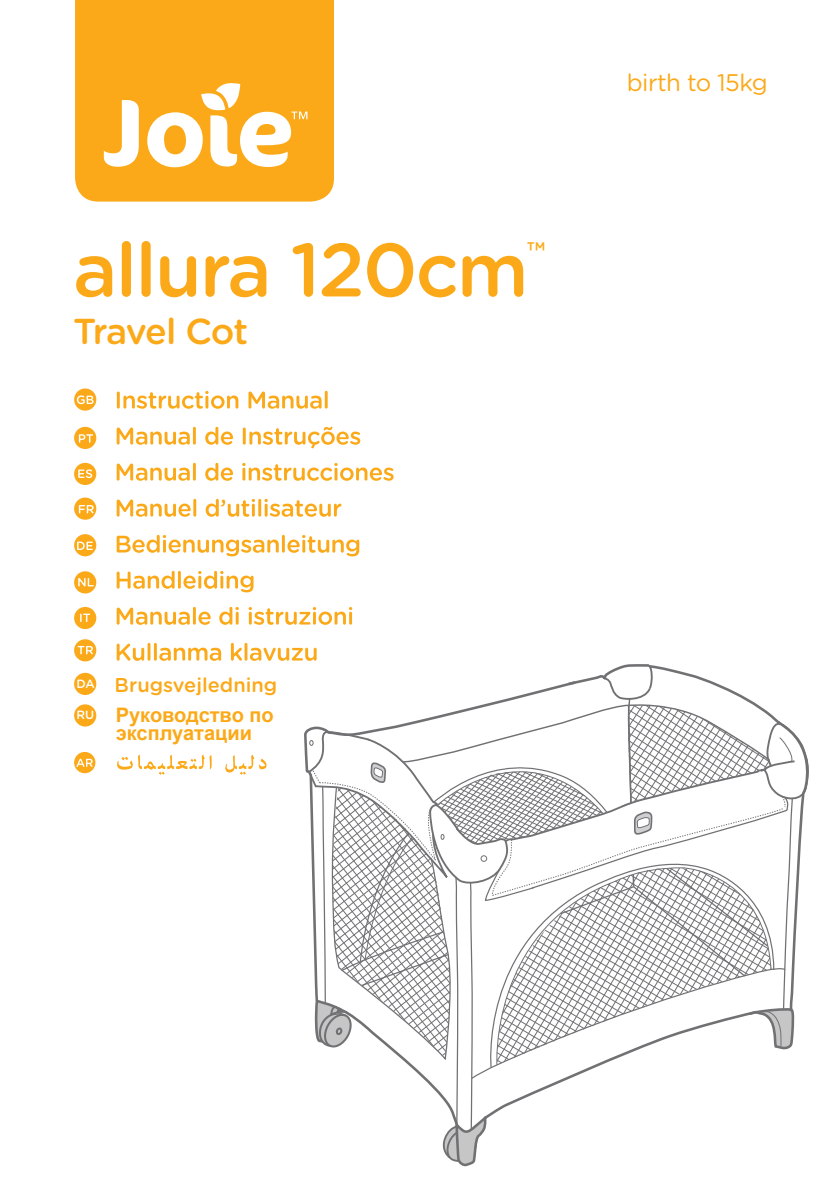
<style>
.page{position:relative;width:840px;height:1191px;background:#fff}
.page>*{position:absolute;margin:0;border:0;box-sizing:border-box;transform-origin:0 0}
.t1{font:500 75.4px "Gotham Rounded";letter-spacing:-.025em;color:#fba918}
.t2{font:500 36px "Gotham Rounded";letter-spacing:-.04em;color:#fba918}
.t3{font:500 26.8px "Gotham Rounded";color:#fba918}
.t4{font:24px "Gotham Rounded";letter-spacing:-.025em;color:#fba918}
.t5{font:700 20px/18px "Arial";color:#fba918}
.t6{font:500 20px "Gotham Rounded";color:#fba918}
.s1{font-family:"Gotham Rounded";font-weight:500;font-size:12px;color:#fff}
</style>
<div class="page">
<div style="left:75px;top:0;width:259px;height:202px;background:#fba918"></div>
<svg style="left:104px;top:100px;width:35px;height:67px"></svg>
<svg style="left:147px;top:80px;width:160px;height:87px"></svg>
<div style="left:74px;top:752px;width:21px;height:21px;background:#fba918;border-radius:50%"></div>
<svg style="left:76px;top:758px;width:17px;height:9px"></svg>
<div style="left:74px;top:673px;width:22px;height:22px;background:#fba918;border-radius:50%"></div>
<div style="left:74px;top:704px;width:22px;height:22px;background:#fba918;border-radius:50%"></div>
<hr style="left:117px;top:391px;width:3px;height:17px;background:#fba918">
<svg style="left:123px;top:391px;width:115px;height:18px"></svg>
<svg style="left:248px;top:391px;width:73px;height:18px"></svg>
<hr style="left:324px;top:391px;width:3px;height:17px;background:#fba918">
<svg style="left:117px;top:427px;width:73px;height:18px"></svg>
<hr style="left:193px;top:427px;width:3px;height:17px;background:#fba918">
<svg style="left:205px;top:427px;width:28px;height:18px"></svg>
<svg style="left:243px;top:427px;width:117px;height:21px"></svg>
<svg style="left:117px;top:463px;width:73px;height:18px"></svg>
<hr style="left:193px;top:463px;width:3px;height:17px;background:#fba918">
<svg style="left:205px;top:463px;width:28px;height:18px"></svg>
<svg style="left:242px;top:463px;width:151px;height:18px"></svg>
<svg style="left:117px;top:499px;width:73px;height:18px"></svg>
<hr style="left:193px;top:499px;width:3px;height:17px;background:#fba918">
<svg style="left:205px;top:499px;width:50px;height:18px"></svg>
<hr style="left:258px;top:499px;width:3px;height:17px;background:#fba918">
<svg style="left:264px;top:499px;width:77px;height:18px"></svg>
<svg style="left:117px;top:535px;width:161px;height:21px"></svg>
<hr style="left:282px;top:535px;width:3px;height:17px;background:#fba918">
<svg style="left:287px;top:535px;width:72px;height:21px"></svg>
<svg style="left:117px;top:571px;width:57px;height:18px"></svg>
<hr style="left:178px;top:571px;width:3px;height:17px;background:#fba918">
<svg style="left:183px;top:571px;width:70px;height:21px"></svg>
<svg style="left:117px;top:607px;width:73px;height:18px"></svg>
<hr style="left:193px;top:607px;width:3px;height:17px;background:#fba918">
<svg style="left:198px;top:611px;width:12px;height:14px"></svg>
<svg style="left:219px;top:607px;width:20px;height:18px"></svg>
<svg style="left:248px;top:607px;width:104px;height:18px"></svg>
<svg style="left:117px;top:643px;width:692px;height:522px"></svg>
<div style="left:74px;top:388px;width:22px;height:23px;background:#fba918;border-radius:50%"></div>
<div style="left:74px;top:427px;width:22px;height:22px;background:#fba918;border-radius:50%"></div>
<div style="left:74px;top:463px;width:22px;height:22px;background:#fba918;border-radius:50%"></div>
<svg style="left:77px;top:395px;width:17px;height:9px"></svg>
<svg style="left:79px;top:434px;width:14px;height:9px"></svg>
<svg style="left:78px;top:469px;width:14px;height:9px"></svg>
<div style="left:74px;top:497px;width:22px;height:23px;background:#fba918;border-radius:50%"></div>
<div style="left:74px;top:607px;width:22px;height:22px;background:#fba918;border-radius:50%"></div>
<svg style="left:79px;top:505px;width:15px;height:8px"></svg>
<svg style="left:80px;top:613px;width:10px;height:9px"></svg>
<div style="left:74px;top:534px;width:22px;height:22px;background:#fba918;border-radius:50%"></div>
<div style="left:74px;top:571px;width:22px;height:22px;background:#fba918;border-radius:50%"></div>
<svg style="left:77px;top:541px;width:16px;height:9px"></svg>
<svg style="left:78px;top:578px;width:16px;height:8px"></svg>
<div style="left:74px;top:639px;width:22px;height:22px;background:#fba918;border-radius:50%"></div>
<svg style="left:77px;top:646px;width:16px;height:8px"></svg>
<h1 class="t1" style="left:73px;top:216px;width:456px">allura 120cm</h1>
<h3 class="t3" style="left:526px;top:232px;width:20px">™</h3>
<h2 class="t2" style="left:73px;top:306px;width:176px">Travel Cot</h2>
<p class="t4" style="left:626px;top:66px;width:142px">birth to 15kg</p>
<p class="t6" style="left:76px;top:670px;width:202px"><sup>DA</sup> Brugsvejledning</p>
<p class="t5" style="left:116px;top:706px;width:159px;text-indent:-39px"><span class="s1">RU</span> Руководство по эксплуатации</p>
</div>
